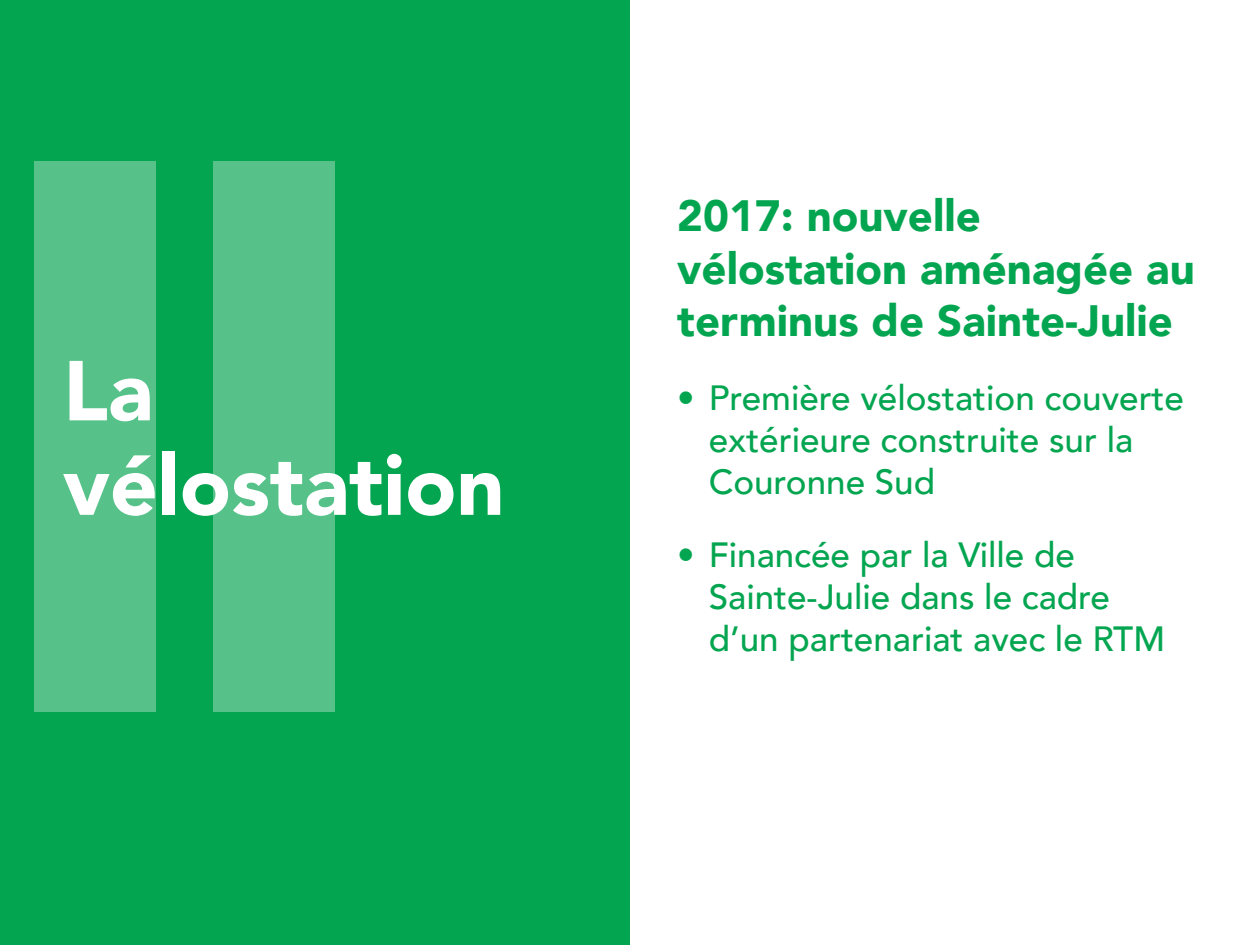
<style>
.page{position:relative;width:1260px;height:945px;background:#fff}
.page>*{position:absolute;margin:0;border:0;box-sizing:border-box;transform-origin:0 0}
.t1{font:900 84px/94.5px "Avenir";color:#fff}
.t2{font:900 43.75px/52.5px "Avenir";color:#04a550}
.t3{font:500 35px/42px "Avenir";color:#04a550}
</style>
<div class="page">
<div style="left:0;top:0;width:630px;height:945px;background:#04a550"></div>
<div style="left:34px;top:161px;width:121px;height:550px;background:#56c289"></div>
<div style="left:213px;top:161px;width:121px;height:550px;background:#56c289"></div>
<h1 class="t1" style="left:63px;top:342px;width:443px">La vélostation</h1>
<p class="t2" style="left:677px;top:189px;width:519px">2017: nouvelle vélostation aménagée au terminus de Sainte-Julie</p>
<p class="t3" style="left:709px;top:375px;width:477px;text-indent:-32px">• Première vélostation couverte extérieure construite sur la<br>Couronne Sud</p>
<p class="t3" style="left:709px;top:532px;width:458px;text-indent:-32px">• Financée par la Ville de<br>Sainte-Julie dans le cadre d’un partenariat avec le RTM</p>
</div>
